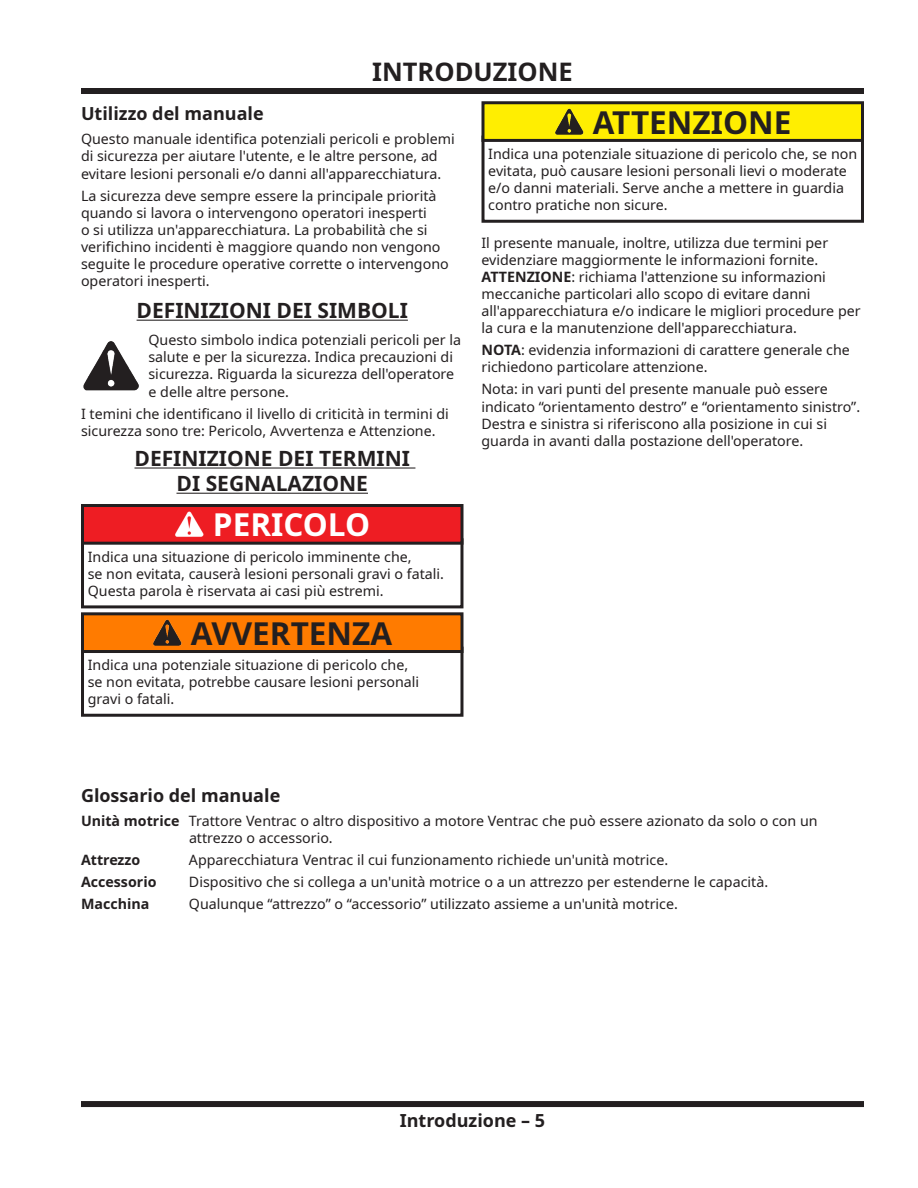
<style>
.page{position:relative;width:918px;height:1188px;background:#fff}
.page>*{position:absolute;margin:0;border:0;box-sizing:border-box;transform-origin:0 0}
.t1{font:700 31.5px "Noto Sans";color:#231f20}
.t2{font:700 31.5px "Noto Sans";color:#fff}
.t3{font:700 25.5px "Noto Sans";color:#231f20}
.t4{font:700 21px/25.2px "Noto Sans";color:#231f20;text-align:center}
.t5{font:700 18px "Noto Sans";color:#231f20}
.t6{font:14.25px/17.1px "Noto Sans";color:#231f20}
.t7{font:700 14.25px "Noto Sans";color:#231f20}
.s1{font-weight:700}
</style>
<div class="page">
<div style="left:81px;top:88px;width:783px;height:6px;background:#231f20"></div>
<div style="left:81px;top:1101px;width:783px;height:6px;background:#231f20"></div>
<hr style="left:137px;top:320px;width:271px;height:1px;background:#231f20">
<hr style="left:135px;top:467px;width:280px;height:2px;background:#231f20">
<hr style="left:177px;top:493px;width:191px;height:1px;background:#231f20">
<div style="left:81px;top:538px;width:382px;height:70px;border:3px solid #231f20"></div>
<div style="left:81px;top:647px;width:382px;height:70px;border:3px solid #231f20"></div>
<img style="left:83px;top:341px;width:56px;height:50px">
<div style="left:82px;top:506px;width:380px;height:37px;background:#ee1d23"></div>
<img style="left:175px;top:511px;width:29px;height:26px">
<div style="left:81px;top:504px;width:383px;height:41px;border:3px solid #231f20"></div>
<div style="left:82px;top:614px;width:380px;height:38px;background:#ff7b00"></div>
<img style="left:153px;top:619px;width:29px;height:27px">
<div style="left:81px;top:612px;width:383px;height:41px;border:3px solid #231f20"></div>
<div style="left:482px;top:136px;width:382px;height:87px;border:3px solid #231f20"></div>
<div style="left:483px;top:103px;width:380px;height:37px;background:#ffee01"></div>
<img style="left:555px;top:108px;width:29px;height:27px">
<div style="left:482px;top:101px;width:382px;height:41px;border:3px solid #231f20"></div>
<h2 class="t3" style="left:372px;top:54px;width:202px">INTRODUZIONE</h2>
<p class="t5" style="left:81px;top:101px;width:184px">Utilizzo del manuale</p>
<p class="t6" style="left:81px;top:131px;width:375px">Questo manuale identifica potenziali pericoli e problemi di sicurezza per aiutare l'utente, e le altre persone, ad evitare lesioni personali e/o danni all'apparecchiatura.</p>
<p class="t6" style="left:81px;top:187px;width:369px">La sicurezza deve sempre essere la principale priorità quando si lavora o intervengono operatori inesperti<br>o si utilizza un'apparecchiatura. La probabilità che si verifichino incidenti è maggiore quando non vengono seguite le procedure operative corrette o intervengono operatori inesperti.</p>
<h3 class="t4" style="left:137px;top:298px;width:273px">DEFINIZIONI DEI SIMBOLI</h3>
<p class="t6" style="left:148px;top:332px;width:314px">Questo simbolo indica potenziali pericoli per la salute e per la sicurezza. Indica precauzioni di sicurezza. Riguarda la sicurezza dell'operatore e delle altre persone.</p>
<p class="t6" style="left:81px;top:405px;width:369px">I temini che identificano il livello di criticità in termini di sicurezza sono tre: Pericolo, Avvertenza e Attenzione.</p>
<h3 class="t4" style="left:135px;top:446px;width:277px">DEFINIZIONE DEI TERMINI<br>DI SEGNALAZIONE</h3>
<h1 class="t2" style="left:213px;top:503px;width:159px">PERICOLO</h1>
<p class="t6" style="left:88px;top:548px;width:358px">Indica una situazione di pericolo imminente che,<br>se non evitata, causerà lesioni personali gravi o fatali.<br>Questa parola è riservata ai casi più estremi.</p>
<h1 class="t1" style="left:191px;top:611px;width:203px">AVVERTENZA</h1>
<p class="t6" style="left:88px;top:657px;width:333px">Indica una potenziale situazione di pericolo che, se non evitata, potrebbe causare lesioni personali gravi o fatali.</p>
<h1 class="t1" style="left:593px;top:100px;width:200px">ATTENZIONE</h1>
<p class="t6" style="left:488px;top:146px;width:371px">Indica una potenziale situazione di pericolo che, se non evitata, può causare lesioni personali lievi o moderate e/o danni materiali. Serve anche a mettere in guardia contro pratiche non sicure.</p>
<p class="t6" style="left:482px;top:234px;width:381px">Il presente manuale, inoltre, utilizza due termini per evidenziare maggiormente le informazioni fornite.<br><span class="s1">ATTENZIONE</span>: richiama l'attenzione su informazioni meccaniche particolari allo scopo di evitare danni all'apparecchiatura e/o indicare le migliori procedure per la cura e la manutenzione dell'apparecchiatura.</p>
<p class="t6" style="left:482px;top:342px;width:370px"><span class="s1">NOTA</span>: evidenzia informazioni di carattere generale che richiedono particolare attenzione.</p>
<p class="t6" style="left:482px;top:381px;width:380px">Nota: in vari punti del presente manuale può essere indicato “orientamento destro” e “orientamento sinistro”.<br>Destra e sinistra si riferiscono alla posizione in cui si guarda in avanti dalla postazione dell'operatore.</p>
<p class="t5" style="left:81px;top:783px;width:201px">Glossario del manuale</p>
<p class="t6" style="left:189px;top:813px;width:630px;text-indent:-108px"><span class="s1">Unità motrice</span> Trattore Ventrac o altro dispositivo a motore Ventrac che può essere azionato da solo o con un attrezzo o accessorio.</p>
<p class="t7" style="left:81px;top:850px;width:61px">Attrezzo</p>
<p class="t6" style="left:189px;top:852px;width:481px">Apparecchiatura Ventrac il cui funzionamento richiede un'unità motrice.</p>
<p class="t7" style="left:81px;top:872px;width:77px">Accessorio</p>
<p class="t6" style="left:189px;top:874px;width:581px">Dispositivo che si collega a un'unità motrice o a un attrezzo per estenderne le capacità.</p>
<p class="t7" style="left:81px;top:894px;width:70px">Macchina</p>
<p class="t6" style="left:189px;top:896px;width:490px">Qualunque “attrezzo” o “accessorio” utilizzato assieme a un'unità motrice.</p>
<p class="t5" style="left:400px;top:1108px;width:147px">Introduzione – 5</p>
</div>
